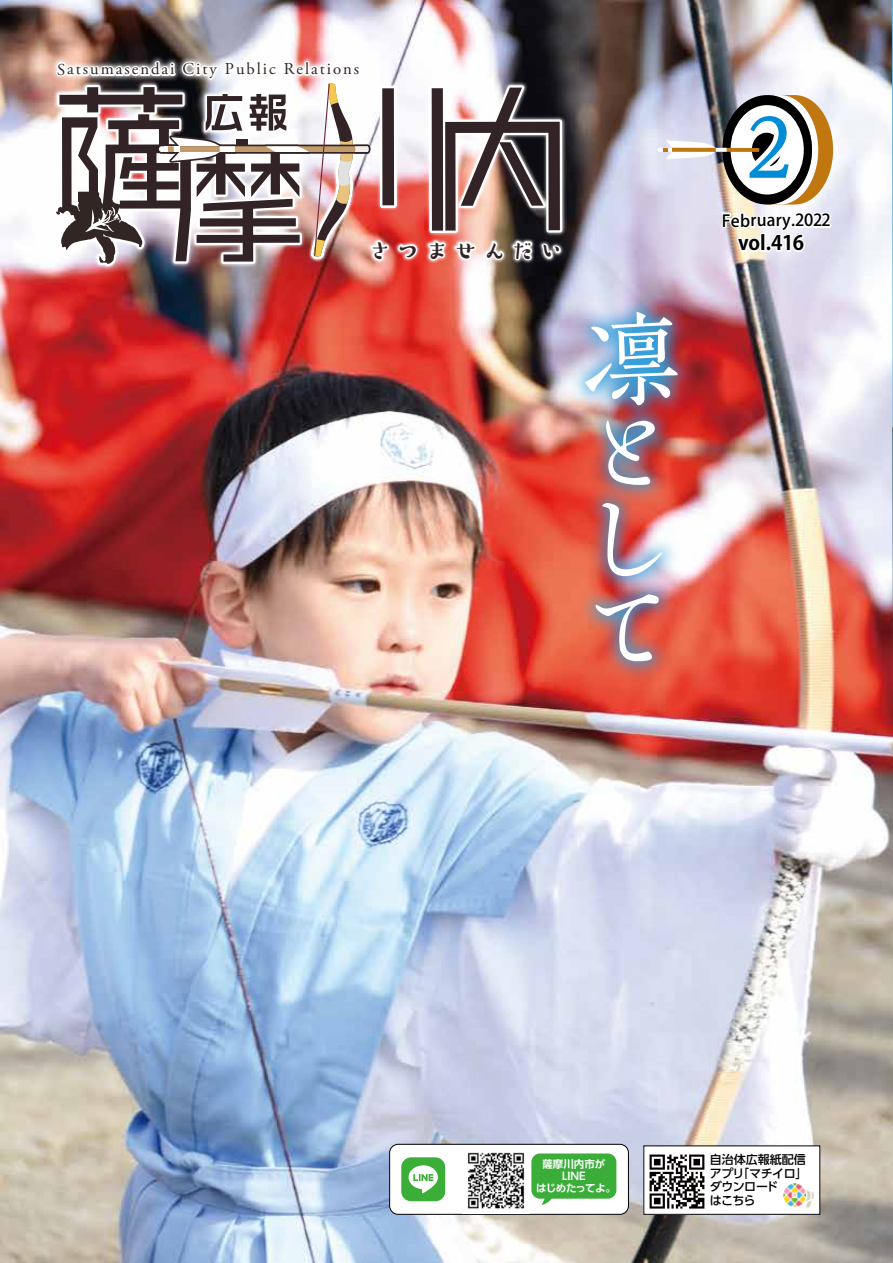
<style>
.page{position:relative;width:893px;height:1263px;background:#fff}
.page>*{position:absolute;margin:0;border:0;box-sizing:border-box;transform-origin:0 0}
.t1{font:500 107.4px/92.8px "P Kiza Kinryou Std";color:#fff}
.t2{font:500 79.35px "UD Reimin Pr 6";color:#008cd6}
.t3{font:500 26.1px "Suzumushi Std";letter-spacing:.1em;color:#322426}
.t4{font:700 19.8px "Koz Go Pro";letter-spacing:-.025em;color:#000}
.t5{font:16.65px "Adobe Garamond Pro";letter-spacing:.115em;color:#312623}
.t6{font:500 16.5px "Koz Go Pro";letter-spacing:.015em;color:#000}
.t7{font:500 12px/13.5px "UD Shin Go Pro";color:#000;text-align:right}
.t8{font:500 12px/13.5px "UD Shin Go Pro";letter-spacing:-.06em;color:#000}
.t9{font:700 10.5px/12px "UD Shin Go Pro De";color:#fff;text-align:center}
.t10{font:700 10.5px "UD Shin Go Pro De";letter-spacing:-.065em;color:#fff}
</style>
<div class="page">
<img style="left:0;top:0;width:892px;height:1263px">
<svg style="left:892px;top:0;width:1px;height:1263px"></svg>
<img style="left:0;top:27px;width:616px;height:294px">
<img style="left:427px;top:83px;width:137px;height:179px">
<div style="left:429px;top:86px;width:16px;height:147px;border:4px solid #fff"></div>
<div style="left:432px;top:88px;width:11px;height:143px;background:#322426"></div>
<img style="left:390px;top:137px;width:20px;height:176px">
<img style="left:1px;top:4px;width:415px;height:133px">
<img style="left:51px;top:0;width:339px;height:349px">
<div style="left:644px;top:1146px;width:176px;height:68px;background:#fff"></div>
<img style="left:649px;top:1154px;width:56px;height:55px">
<img style="left:783px;top:1183px;width:31px;height:25px">
<div style="left:390px;top:1144px;width:238px;height:70px;background:#fff;border-radius:9px"></div>
<div style="left:389px;top:1144px;width:240px;height:70px;border:1px solid #000;border-radius:9px"></div>
<img style="left:463px;top:1152px;width:66px;height:61px">
<div style="left:531px;top:1153px;width:85px;height:46px;background:#3aae38;border-radius:9px"></div>
<svg style="left:541px;top:1198px;width:13px;height:7px"></svg>
<div style="left:401px;top:1157px;width:44px;height:44px;background:#3aae36;border-radius:10px"></div>
<svg style="left:409px;top:1165px;width:29px;height:29px"></svg>
<img style="left:519px;top:247px;width:222px;height:481px">
<svg style="left:657px;top:95px;width:176px;height:185px"></svg>
<p class="t5" style="left:57px;top:59px;width:119px">Satsumasendai</p>
<p class="t5" style="left:183px;top:59px;width:36px">City</p>
<p class="t5" style="left:225px;top:59px;width:52px">Public</p>
<p class="t5" style="left:284px;top:59px;width:77px">Relations</p>
<h3 class="t3" style="left:366px;top:234px;width:199px">さつませんだい</h3>
<h1 class="t1" style="left:576px;top:306px;width:103px">凛と</h1>
<h1 class="t1" style="left:576px;top:486px;width:87px">し</h1>
<h1 class="t1" style="left:576px;top:575px;width:84px">て</h1>
<h2 class="t2" style="left:745px;top:83px;width:50px">2</h2>
<p class="t6" style="left:722px;top:210px;width:110px">February.2022</p>
<p class="t4" style="left:738px;top:230px;width:68px">vol.416</p>
<p class="t9" style="left:542px;top:1158px;width:64px">薩摩川内市が<br>LINE</p>
<p class="t10" style="left:536px;top:1180px;width:81px">はじめたってよ。</p>
<p class="t7" style="left:710px;top:1152px;width:99px">自治体広報紙配信「マチイロ「</p>
<p class="t8" style="left:710px;top:1166px;width:70px">アプリ<br>ダウンロードはこちら</p>
</div>
